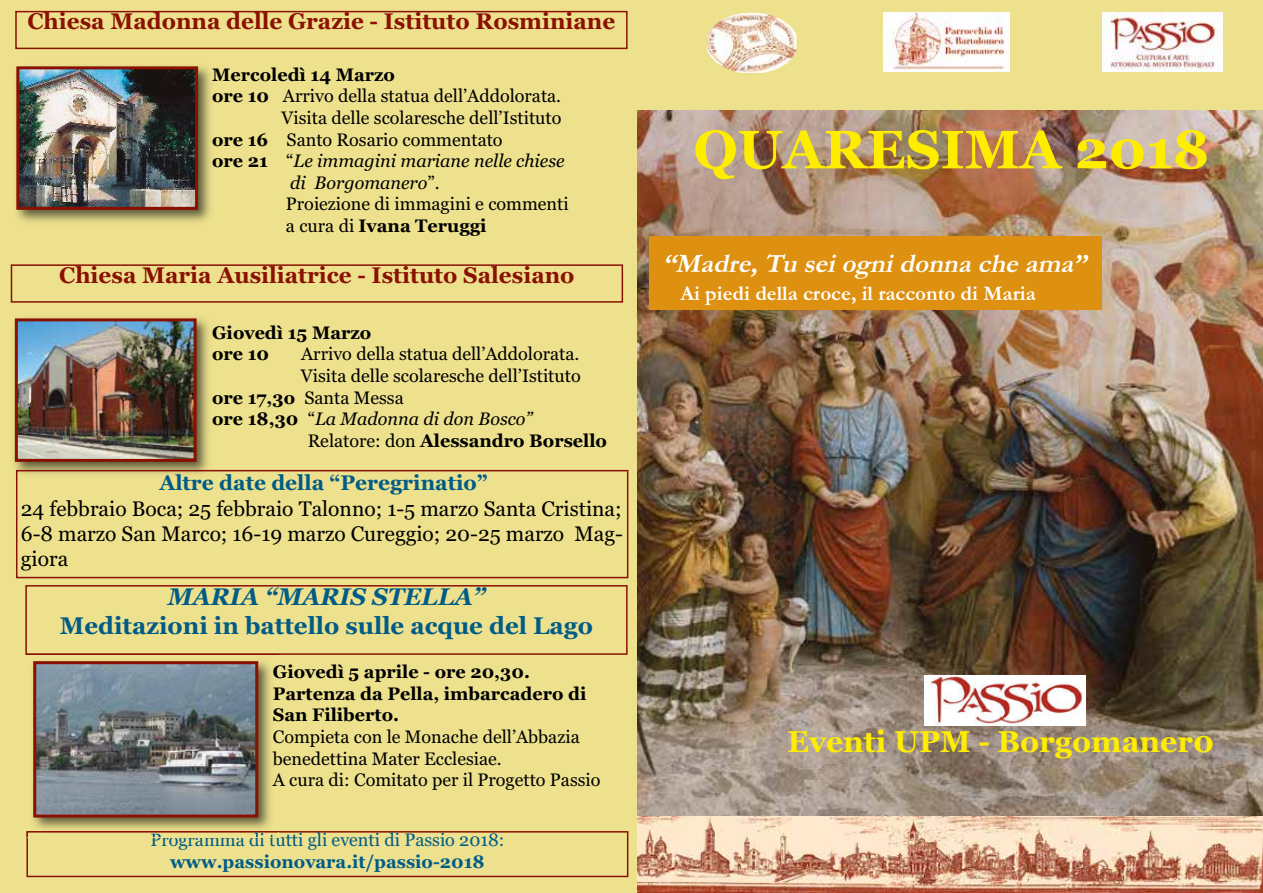
<style>
.page{position:relative;width:1263px;height:893px;background:#fff}
.page>*{position:absolute;margin:0;border:0;box-sizing:border-box;transform-origin:0 0}
.t1{font:700 54px "Georgia";color:#ffed00}
.t2{font:700 30px "Georgia";color:#ffed00}
.t3{font:italic 700 27px "Garamond";color:#fff}
.t4{font:700 24px "Georgia";color:#005c86}
.t5{font:italic 700 24px "Georgia";color:#005c86}
.t6{font:700 22.5px "Georgia";color:#8a1002}
.t7{font:21px/25.2px "Georgia";color:#000;text-align:justify}
.t8{font:700 21px "Garamond";color:#fff}
.t9{font:700 21px "Georgia";color:#005c86}
.t10{font:18px/21.6px "Georgia";color:#000}
.t11{font:700 18px/21.6px "Georgia";color:#000}
.t12{font:italic 18px "Georgia";color:#000}
.t13{font:18px "Georgia";color:#005c86}
.t14{font:700 18px "Georgia";color:#005c86}
.s1{font-weight:700}
.s2{font-weight:700;font-style:normal}
.s3{font-style:normal}
.s4{font-weight:400}
</style>
<div class="page">
<div style="left:0;top:0;width:637px;height:893px;background:#eee18e"></div>
<div style="left:637px;top:0;width:626px;height:113px;background:#eee18e"></div>
<img style="left:637px;top:111px;width:626px;height:706px">
<img style="left:707px;top:13px;width:89px;height:60px">
<img style="left:637px;top:817px;width:626px;height:76px">
<img style="left:884px;top:13px;width:125px;height:58px">
<img style="left:1102px;top:13px;width:120px;height:58px">
<div style="left:649px;top:236px;width:452px;height:73px;background:#de9110"></div>
<img style="left:924px;top:675px;width:162px;height:50px">
<div style="left:15px;top:11px;width:613px;height:38px;border:2px solid #8a1002"></div>
<div style="left:11px;top:264px;width:612px;height:39px;border:2px solid #8a1002"></div>
<img style="left:16px;top:66px;width:195px;height:156px">
<img style="left:20px;top:70px;width:174px;height:136px">
<div style="left:16px;top:66px;width:182px;height:144px;border:3px solid #8a1002"></div>
<img style="left:14px;top:318px;width:202px;height:156px">
<img style="left:19px;top:322px;width:174px;height:136px">
<div style="left:15px;top:318px;width:182px;height:144px;border:3px solid #8a1002"></div>
<div style="left:26px;top:831px;width:602px;height:46px;border:2px solid #8a1002"></div>
<div style="left:25px;top:585px;width:603px;height:70px;border:2px solid #8a1002"></div>
<img style="left:26px;top:654px;width:252px;height:176px">
<img style="left:26px;top:831px;width:252px;height:6px">
<img style="left:151px;top:833px;width:121px;height:4px">
<img style="left:37px;top:665px;width:217px;height:149px">
<div style="left:33px;top:661px;width:225px;height:157px;border:3px solid #8a1002"></div>
<div style="left:16px;top:470px;width:612px;height:108px;border:2px solid #8a1002"></div>
<p class="t6" style="left:27px;top:7px;width:589px">Chiesa Madonna delle Grazie - Istituto Rosminiane</p>
<p class="t11" style="left:212px;top:64px;width:184px">Mercoledì 14 Marzo</p>
<p class="t10" style="left:212px;top:86px;width:350px"><span class="s1">ore 10</span> Arrivo della statua dell’Addolorata.</p>
<p class="t10" style="left:282px;top:107px;width:281px">Visita delle scolaresche dell’Istituto</p>
<p class="t10" style="left:212px;top:129px;width:292px"><span class="s1">ore 16</span> Santo Rosario commentato</p>
<p class="t12" style="left:212px;top:150px;width:354px"><span class="s2">ore 21</span> <span class="s3">“</span>Le immagini mariane nelle chiese</p>
<p class="t12" style="left:290px;top:171px;width:151px">di Borgomanero<span class="s3">”.</span></p>
<p class="t10" style="left:286px;top:194px;width:284px">Proiezione di immagini e commenti</p>
<p class="t11" style="left:286px;top:215px;width:202px"><span class="s4">a cura di</span> Ivana Teruggi</p>
<p class="t6" style="left:59px;top:261px;width:517px">Chiesa Maria Ausiliatrice - Istituto Salesiano</p>
<p class="t11" style="left:212px;top:322px;width:161px">Giovedì 15 Marzo ore 10</p>
<p class="t10" style="left:301px;top:344px;width:280px">Arrivo della statua dell’Addolorata.</p>
<p class="t10" style="left:301px;top:365px;width:281px">Visita delle scolaresche dell’Istituto</p>
<p class="t10" style="left:212px;top:387px;width:193px"><span class="s1">ore 17,3o</span> Santa Messa</p>
<p class="t12" style="left:212px;top:408px;width:322px"><span class="s2">ore 18,30</span> <span class="s3">“</span>La Madonna di don Bosco”</p>
<p class="t11" style="left:308px;top:430px;width:301px"><span class="s4">Relatore: don</span> Alessandro Borsello</p>
<p class="t9" style="left:159px;top:469px;width:330px">Altre date della “Peregrinatio”</p>
<p class="t7" style="left:21px;top:496px;width:604px">24 febbraio Boca; 25 febbraio Talonno; 1-5 marzo Santa Cristina; 6-8 marzo San Marco; 16-19 marzo Cureggio; 20-25 marzo Mag&shy;giora</p>
<h3 class="t5" style="left:168px;top:581px;width:320px">MARIA “MARIS STELLA”</h3>
<h3 class="t4" style="left:60px;top:610px;width:535px">Meditazioni in battello sulle acque del Lago</h3>
<p class="t11" style="left:273px;top:661px;width:315px">Giovedì 5 aprile - ore 20,30.<br>Partenza da Pella, imbarcadero di<br>San Filiberto.</p>
<p class="t10" style="left:273px;top:726px;width:329px">Compieta con le Monache dell’Abbazia benedettina Mater Ecclesiae.<br>A cura di: Comitato per il Progetto Passio</p>
<p class="t13" style="left:150px;top:829px;width:356px">Programma di tutti gli eventi di Passio 2018:</p>
<p class="t14" style="left:170px;top:850px;width:316px">www.passionovara.it/passio-2018</p>
<h1 class="t1" style="left:693px;top:115px;width:517px">QUARESIMA 2018</h1>
<h3 class="t3" style="left:662px;top:245px;width:433px">“Madre, Tu sei ogni donna che ama”</h3>
<p class="t8" style="left:680px;top:279px;width:357px">Ai piedi della croce, il racconto di Maria</p>
<h2 class="t2" style="left:787px;top:722px;width:428px">Eventi UPM - Borgomaner0</h2>
</div>
